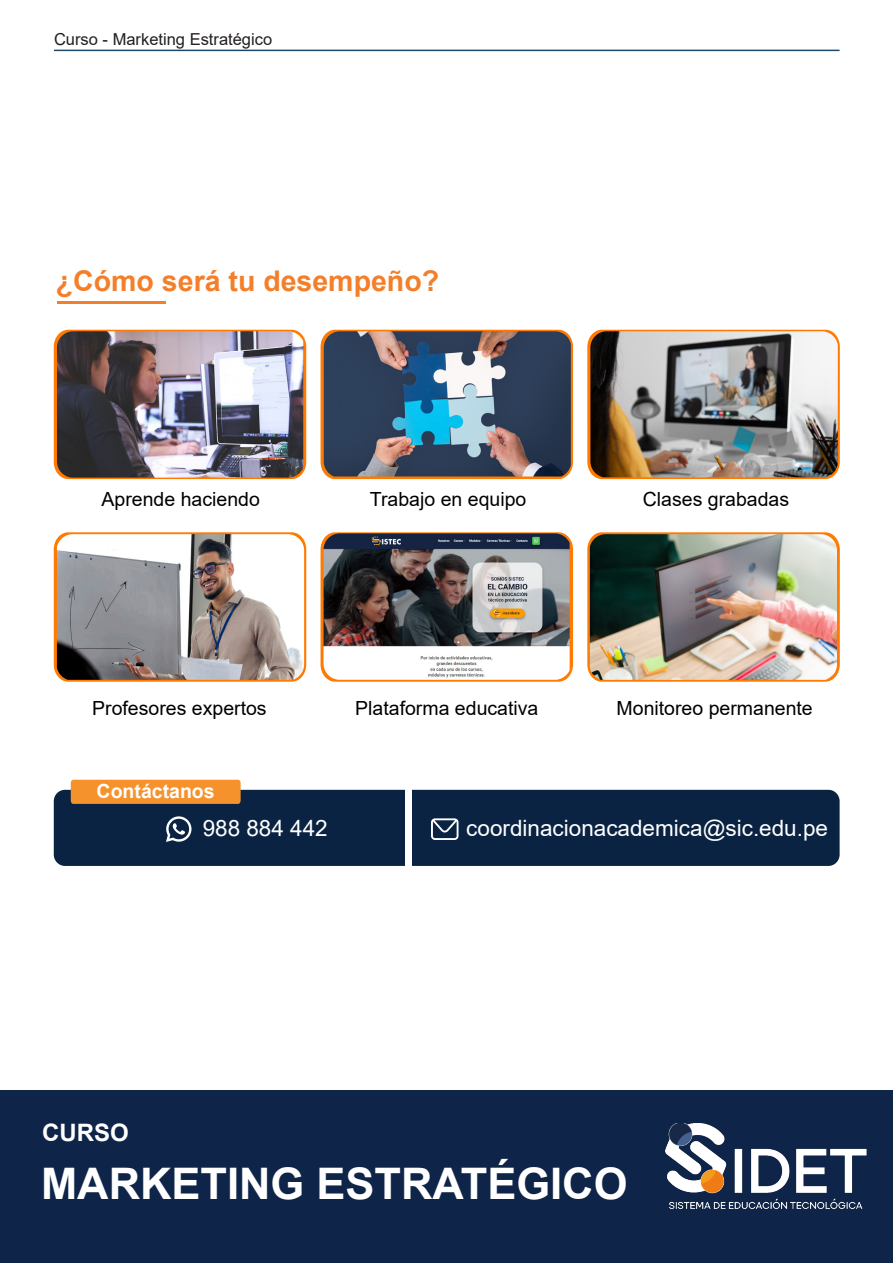
<style>
.page{position:relative;width:893px;height:1263px;background:#fff}
.page>*{position:absolute;margin:0;border:0;box-sizing:border-box;transform-origin:0 0}
.t1{font:700 43.5px "Arial";color:#fff}
.t2{font:700 28.5px "Arial";color:#f47f2b}
.t3{font:700 24px "Arial";color:#fff}
.t4{font:22.5px "Arial";color:#fff}
.t5{font:19.5px "Arial";color:#000001}
.t6{font:700 19.5px "Arial";color:#fff}
.t7{font:16.5px "Arial";color:#231f20}
</style>
<div class="page">
<div style="left:0;top:1090px;width:893px;height:173px;background:#0e2549"></div>
<hr style="left:57px;top:301px;width:109px;height:3px;background:#f47f2b">
<svg style="left:54px;top:330px;width:252px;height:149px"></svg>
<svg style="left:587px;top:330px;width:253px;height:149px"></svg>
<svg style="left:321px;top:330px;width:252px;height:149px"></svg>
<svg style="left:54px;top:532px;width:252px;height:150px"></svg>
<svg style="left:587px;top:532px;width:253px;height:150px"></svg>
<svg style="left:321px;top:532px;width:252px;height:150px"></svg>
<img style="left:57px;top:331px;width:246px;height:147px">
<img style="left:324px;top:331px;width:247px;height:145px">
<img style="left:590px;top:331px;width:248px;height:146px">
<img style="left:57px;top:534px;width:247px;height:146px">
<img style="left:590px;top:534px;width:247px;height:146px">
<img style="left:324px;top:533px;width:246px;height:147px">
<img style="left:666px;top:1123px;width:200px;height:86px">
<hr style="left:54px;top:50px;width:786px;height:1px;background:#1e486b">
<div style="left:54px;top:790px;width:786px;height:76px;background:#0a2342;border-radius:11px"></div>
<div style="left:71px;top:780px;width:170px;height:24px;background:#f6922b"></div>
<svg style="left:166px;top:816px;width:25px;height:26px"></svg>
<svg style="left:431px;top:818px;width:27px;height:22px"></svg>
<div style="left:405px;top:781px;width:6px;height:97px;background:#fff"></div>
<p class="t7" style="left:54px;top:28px;width:220px">Curso - Marketing Estratégico</p>
<p class="t2" style="left:56px;top:261px;width:385px">¿Cómo será tu desempeño?</p>
<p class="t5" style="left:102px;top:485px;width:160px">Aprende haciendo</p>
<p class="t5" style="left:370px;top:485px;width:158px">Trabajo en equipo</p>
<p class="t5" style="left:643px;top:485px;width:148px">Clases grabadas</p>
<p class="t5" style="left:92px;top:695px;width:176px">Profesores expertos</p>
<p class="t5" style="left:355px;top:695px;width:185px">Plataforma educativa</p>
<p class="t5" style="left:617px;top:695px;width:198px">Monitoreo permanente</p>
<p class="t6" style="left:97px;top:778px;width:120px">Contáctanos</p>
<p class="t4" style="left:203px;top:813px;width:127px">988 884 442</p>
<p class="t4" style="left:466px;top:813px;width:363px">coordinacionacademica@sic.edu.pe</p>
<p class="t3" style="left:42px;top:1116px;width:88px">CURSO</p>
<p class="t1" style="left:41px;top:1153px;width:588px">MARKETING ESTRATÉGICO</p>
</div>
